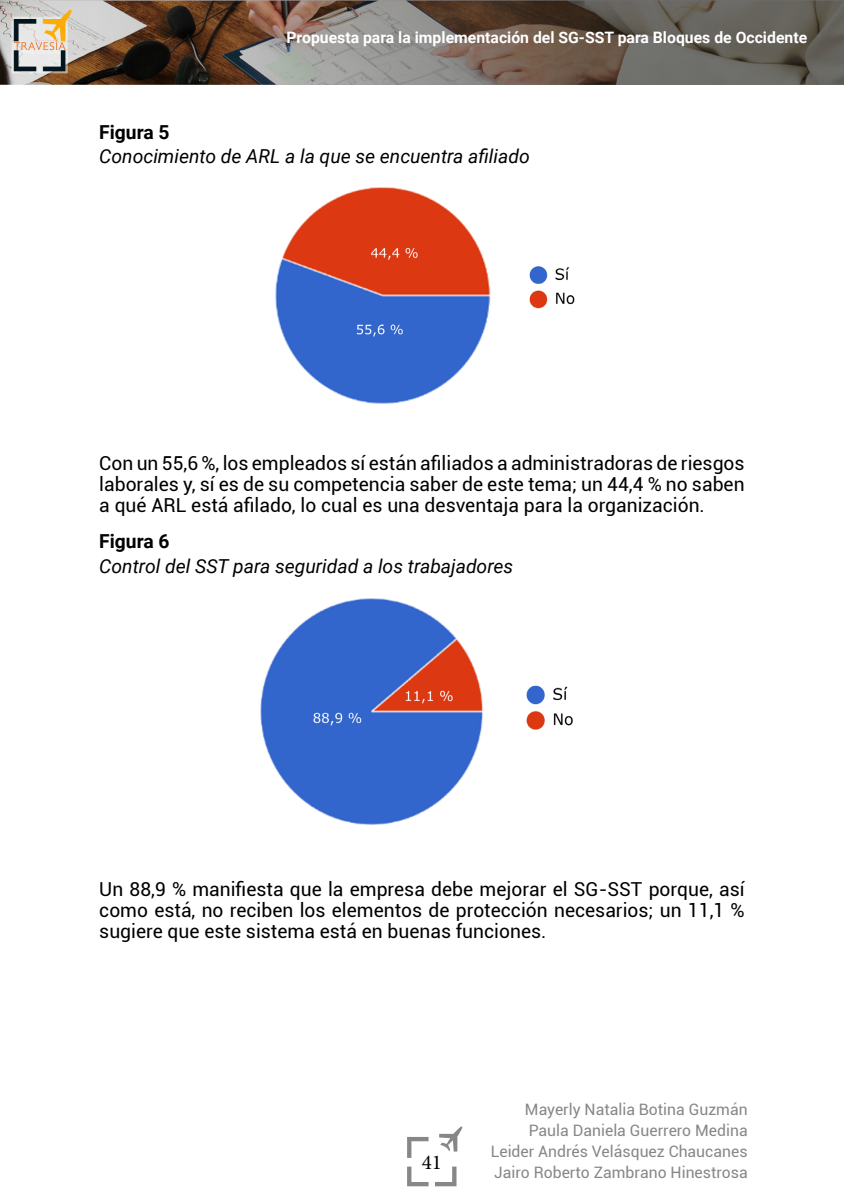
<style>
.page{position:relative;width:844px;height:1191px;background:#fff}
.page>*{position:absolute;margin:0;border:0;box-sizing:border-box;transform-origin:0 0}
.t1{font:21px "Minion Pro";color:#000}
.t2{font:19.25px/21px "Roboto";color:#000;text-align:justify}
.t3{font:italic 19.25px "Roboto";color:#000}
.t4{font:700 19.25px "Roboto";color:#000}
.t5{font:15.75px/21px "Roboto";color:#878787;text-align:right}
.t6{font:700 15.75px "Roboto";color:#fff}
</style>
<div class="page">
<svg style="left:407px;top:1137px;width:21px;height:20px"></svg>
<svg style="left:407px;top:1166px;width:21px;height:20px"></svg>
<svg style="left:435px;top:1166px;width:21px;height:20px"></svg>
<svg style="left:439px;top:1126px;width:24px;height:25px"></svg>
<img style="left:0;top:0;width:843px;height:84px">
<img style="left:275px;top:187px;width:300px;height:217px">
<img style="left:260px;top:598px;width:313px;height:227px">
<p class="t6" style="left:286px;top:26px;width:522px">Propuesta para la implementación del SG-SST para Bloques de Occidente</p>
<p class="t4" style="left:99px;top:118px;width:72px">Figura 5</p>
<p class="t3" style="left:99px;top:143px;width:432px">Conocimiento de ARL a la que se encuentra afiliado</p>
<p class="t2" style="left:99px;top:451px;width:646px">Con un 55,6 %, los empleados sí están afiliados a administradoras de riesgos laborales y, sí es de su competencia saber de este tema; un 44,4 % no saben a qué ARL está afilado, lo cual es una desventaja para la organización.</p>
<p class="t4" style="left:99px;top:528px;width:72px">Figura 6</p>
<p class="t3" style="left:99px;top:552px;width:415px">Control del SST para seguridad a los trabajadores</p>
<p class="t2" style="left:99px;top:878px;width:646px">Un 88,9 % manifiesta que la empresa debe mejorar el SG-SST porque, así como está, no reciben los elementos de protección necesarios; un 11,1 % sugiere que este sistema está en buenas funciones.</p>
<p class="t1" style="left:421px;top:1148px;width:22px">41</p>
<p class="t5" style="left:490px;top:1098px;width:258px">Mayerly Natalia Botina Guzmán Paula Daniela Guerrero Medina Leider Andrés Velásquez Chaucanes Jairo Roberto Zambrano Hinestrosa</p>
</div>
